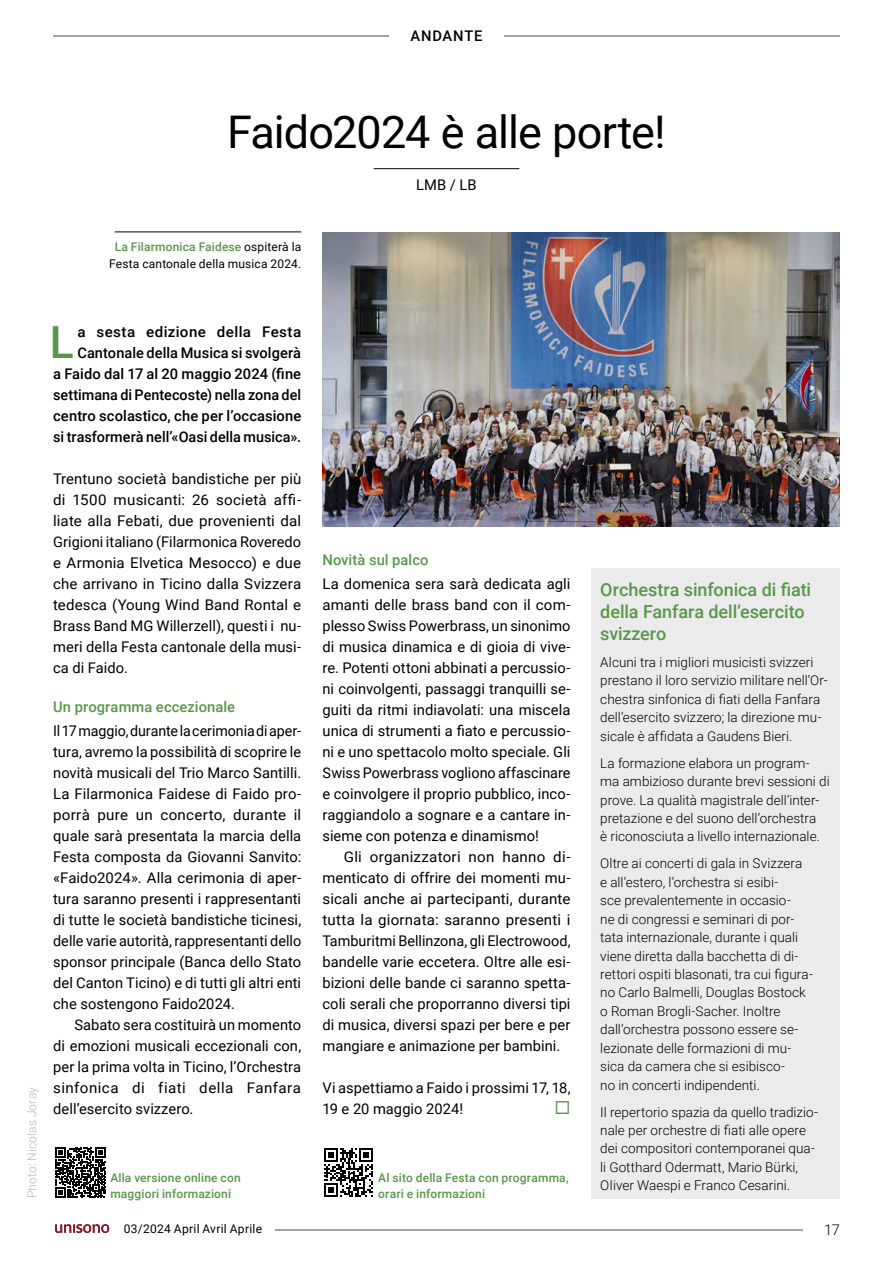
<style>
.page{position:relative;width:893px;height:1263px;background:#fff}
.page>*{position:absolute;margin:0;border:0;box-sizing:border-box;transform-origin:0 0}
.DE_Titel_30pt{font:45px "Roboto";letter-spacing:-.025em;color:#000}
.IT_Lead{font:500 44.25px "Roboto";color:#589749}
.IT_Infobox_Titel{font:500 18px/22.2px "Roboto";letter-spacing:-.005em;color:#589749}
.IT_Grundtext_ohne_Einzug{font:14.7px/21px "Roboto";letter-spacing:.005em;color:#000;text-align:justify}
.IT_Grundtext_mit_Einzug{font:14.7px/21px "Roboto";letter-spacing:.005em;color:#000;text-align:justify}
.IT_Lead-2{font:500 14.7px/21px "Roboto";letter-spacing:.005em;color:#000;text-align:right}
.IT_Zwischentitel{font:500 14.7px "Roboto";letter-spacing:.005em;color:#589749}
.IT_Lead-3{font:500 14.7px "Roboto";letter-spacing:.06em;color:#000}
.DE_AutorIn{font:14.7px "Roboto";color:#000}
.t1{font:300 14.7px "Roboto";color:#000}
.IT_Infobox_Grundtext{font:300 13.5px/18.5px "Roboto";color:#000}
.IT_QR_Text{font:500 12px/16.5px "Roboto";letter-spacing:.015em;color:#589749}
.IT_Legende_oben_re{font:12px/16.5px "Roboto";letter-spacing:.015em;color:#000;text-align:center}
.DE_Bildquelle{font:300 12px "Roboto";letter-spacing:.02em;color:#b6b6b6}
.s1{font-weight:500;color:#589749}
</style>
<div class="page">
<hr style="left:275px;top:1229px;width:565px;height:1px;background:#484848">
<div style="left:803px;top:1226px;width:58px;height:6px;background:#fff"></div>
<svg style="left:55px;top:1224px;width:54px;height:9px"></svg>
<hr style="left:53px;top:36px;width:787px;height:1px;background:#484848">
<div style="left:389px;top:32px;width:115px;height:6px;background:#fff"></div>
<hr style="left:374px;top:168px;width:145px;height:1px;background:#000">
<div style="left:592px;top:568px;width:248px;height:631px;background:#ebebeb"></div>
<img style="left:322px;top:232px;width:518px;height:294px">
<hr style="left:115px;top:232px;width:186px;height:1px;background:#000">
<svg style="left:324px;top:1148px;width:49px;height:49px"></svg>
<svg style="left:55px;top:1147px;width:51px;height:51px"></svg>
<p class="IT_Lead-3" style="left:410px;top:25px;width:74px">ANDANTE</p>
<h1 class="DE_Titel_30pt" style="left:227px;top:101px;width:440px">Faido2024 è alle porte!</h1>
<p class="IT_Legende_oben_re" style="left:109px;top:238px;width:193px"><span class="s1">La Filarmonica Faidese</span> ospiterà la<br>Festa cantonale della musica 2024.</p>
<p class="DE_AutorIn" style="left:416px;top:175px;width:62px">LMB / LB</p>
<p class="DE_Bildquelle" style="left:24px;top:1198px;width:113px;rotate:-90deg">Photo: Nicolas Joray</p>
<p class="IT_Lead-2" style="left:53px;top:321px;width:250px">a sesta edizione della Festa Cantonale della Musica si svolgerà<br>a Faido dal 17 al 20 maggio 2024 (fine settimana di Pentecoste) nella zona del centro scolastico, che per l’occasione si trasformerà nell’«Oasi della musica».</p>
<p class="IT_Grundtext_ohne_Einzug" style="left:53px;top:468px;width:250px">Trentuno società bandistiche per più di 1500 musicanti: 26 società affi&shy;liate alla Febati, due provenienti dal Grigioni italiano (Filarmonica Roveredo</p>
<p class="IT_Grundtext_ohne_Einzug" style="left:53px;top:552px;width:250px">e Armonia Elvetica Mesocco) e due che arrivano in Ticino dalla Svizzera tedesca (Young Wind Band Rontal e Brass Band MG Willerzell), questi i nu&shy;meri della Festa cantonale della musi&shy;ca di Faido.</p>
<h2 class="IT_Zwischentitel" style="left:53px;top:697px;width:184px">Un programma eccezionale</h2>
<p class="IT_Grundtext_ohne_Einzug" style="left:53px;top:720px;width:250px">Il 17 maggio, durante la cerimonia di aper&shy;tura, avremo la possibilità di scoprire le novità musicali del Trio Marco Santilli.<br>La Filarmonica Faidese di Faido pro&shy;porrà pure un concerto, durante il quale sarà presentata la marcia della Festa composta da Giovanni Sanvito: «Faido2024». Alla cerimonia di aper&shy;tura saranno presenti i rappresentanti di tutte le società bandistiche ticinesi, delle varie autorità, rappresentanti dello sponsor principale (Banca dello Stato del Canton Ticino) e di tutti gli altri enti che sostengono Faido2024.</p>
<p class="IT_Grundtext_mit_Einzug" style="left:53px;top:1014px;width:250px;text-indent:21px">Sabato sera costituirà un momento di emozioni musicali eccezionali con, per la prima volta in Ticino, l’Orchestra sinfonica di fiati della Fanfara dell’esercito svizzero.</p>
<p class="IT_Lead" style="left:50px;top:312px;width:25px">L</p>
<h2 class="IT_Zwischentitel" style="left:322px;top:550px;width:108px">Novità sul palco</h2>
<p class="IT_Grundtext_ohne_Einzug" style="left:322px;top:573px;width:250px">La domenica sera sarà dedicata agli amanti delle brass band con il com&shy;plesso Swiss Powerbrass, un sinonimo di musica dinamica e di gioia di vive&shy;re. Potenti ottoni abbinati a percussio&shy;ni coinvolgenti, passaggi tranquilli se&shy;guiti da ritmi indiavolati: una miscela unica di strumenti a fiato e percussio&shy;ni e uno spettacolo molto speciale. Gli Swiss Powerbrass vogliono affascinare e coinvolgere il proprio pubblico, inco&shy;raggiandolo a sognare e a cantare in&shy;sieme con potenza e dinamismo!</p>
<p class="IT_Grundtext_mit_Einzug" style="left:322px;top:846px;width:250px;text-indent:21px">Gli organizzatori non hanno di&shy;menticato di offrire dei momenti mu&shy;sicali anche ai partecipanti, durante tutta la giornata: saranno presenti i Tamburitmi Bellinzona, gli Electrowood, bandelle varie eccetera. Oltre alle esi&shy;bizioni delle bande ci saranno spetta&shy;coli serali che proporranno diversi tipi di musica, diversi spazi per bere e per mangiare e animazione per bambini.</p>
<p class="IT_Grundtext_ohne_Einzug" style="left:322px;top:1077px;width:250px">Vi aspettiamo a Faido i prossimi 17, 18,<br>19 e 20 maggio 2024!</p>
<p class="IT_QR_Text" style="left:110px;top:1168px;width:132px">Alla versione online con maggiori informazioni</p>
<p class="IT_QR_Text" style="left:378px;top:1168px;width:192px">Al sito della Festa con programma, orari e informazioni</p>
<h2 class="IT_Infobox_Titel" style="left:600px;top:577px;width:212px">Orchestra sinfonica di fiati della Fanfara dell’esercito svizzero</h2>
<p class="IT_Infobox_Grundtext" style="left:600px;top:652px;width:229px">Alcuni tra i migliori musicisti svizzeri prestano il loro servizio militare nell’Or&shy;chestra sinfonica di fiati della Fanfara dell’esercito svizzero; la direzione mu&shy;sicale è affidata a Gaudens Bieri.</p>
<p class="IT_Infobox_Grundtext" style="left:600px;top:753px;width:231px">La formazione elabora un program&shy;ma ambizioso durante brevi sessioni di prove. La qualità magistrale dell’inter&shy;pretazione e del suono dell’orchestra<br>è riconosciuta a livello internazionale.</p>
<p class="IT_Infobox_Grundtext" style="left:600px;top:854px;width:214px">Oltre ai concerti di gala in Svizzera<br>e all’estero, l’orchestra si esibi-<br>sce prevalentemente in occasio-<br>ne di congressi e seminari di por&shy;tata internazionale, durante i quali viene diretta dalla bacchetta di di&shy;rettori ospiti blasonati, tra cui figura&shy;no Carlo Balmelli, Douglas Bostock o Roman Brogli-Sacher. Inoltre dall’orchestra possono essere se&shy;lezionate delle formazioni di mu&shy;sica da camera che si esibisco-<br>no in concerti indipendenti.</p>
<p class="IT_Infobox_Grundtext" style="left:600px;top:1102px;width:219px">Il repertorio spazia da quello tradizio&shy;nale per orchestre di fiati alle opere dei compositori contemporanei qua&shy;li Gotthard Odermatt, Mario Bürki, OIiver Waespi e Franco Cesarini.</p>
<p class="IT_Legende_oben_re" style="left:124px;top:1220px;width:140px">03/2024 April Avril Aprile</p>
<p class="t1" style="left:824px;top:1219px;width:17px">17</p>
</div>
